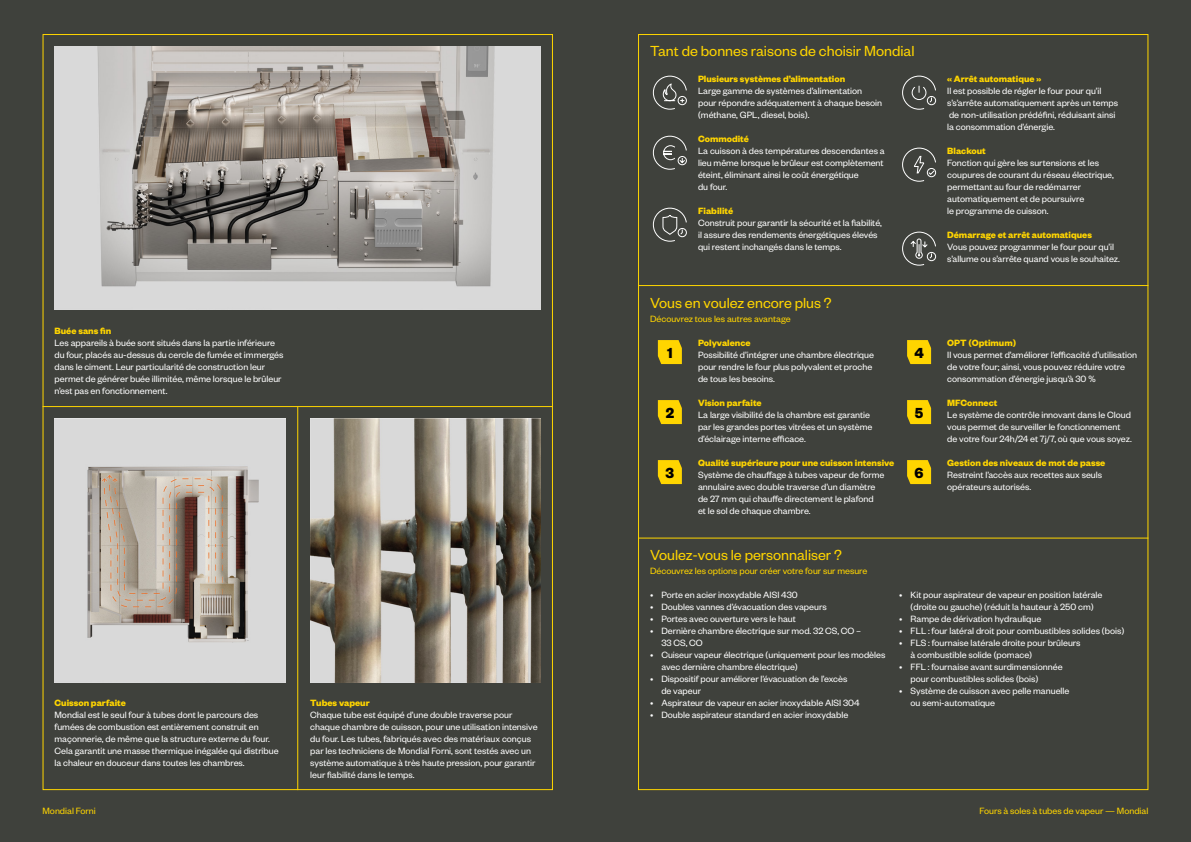
<style>
.page{position:relative;width:1191px;height:842px;background:#3f413c}
.page>*{position:absolute;margin:0;border:0;box-sizing:border-box;transform-origin:0 0}
.t1{font:16px "Founders Grotesk";color:#ffd500}
.t2{font:700 16px "Founders Grotesk";color:#000}
.t3{font:10px/12px "Founders Grotesk";color:#fff}
.t4{font:700 10px "Founders Grotesk";color:#ffd500}
.t5{font:10px "Founders Grotesk";color:#ffd500}
</style>
<div class="page">
<svg style="left:658px;top:340px;width:24px;height:24px"></svg>
<svg style="left:907px;top:340px;width:24px;height:24px"></svg>
<svg style="left:658px;top:400px;width:24px;height:24px"></svg>
<svg style="left:907px;top:400px;width:24px;height:24px"></svg>
<svg style="left:658px;top:460px;width:24px;height:24px"></svg>
<svg style="left:907px;top:460px;width:24px;height:24px"></svg>
<svg style="left:652px;top:207px;width:35px;height:35px"></svg>
<svg style="left:902px;top:147px;width:34px;height:35px"></svg>
<svg style="left:902px;top:75px;width:34px;height:35px"></svg>
<svg style="left:902px;top:231px;width:34px;height:35px"></svg>
<svg style="left:652px;top:75px;width:35px;height:35px"></svg>
<svg style="left:652px;top:135px;width:35px;height:35px"></svg>
<hr style="left:638px;top:285px;width:510px;height:1px;background:#ffd500">
<hr style="left:43px;top:406px;width:510px;height:1px;background:#ffd500">
<hr style="left:638px;top:538px;width:510px;height:1px;background:#ffd500">
<hr style="left:297px;top:407px;width:1px;height:383px;background:#ffd500">
<img style="left:55px;top:418px;width:230px;height:264px">
<img style="left:310px;top:418px;width:231px;height:264px">
<img style="left:55px;top:46px;width:486px;height:264px">
<h1 class="t1" style="left:650px;top:41px;width:266px">Tant de bonnes raisons de choisir Mondial</h1>
<p class="t4" style="left:698px;top:72px;width:149px">Plusieurs systèmes d’alimentation</p>
<p class="t4" style="left:947px;top:72px;width:95px">« Arrêt automatique »</p>
<p class="t3" style="left:698px;top:84px;width:185px">Large gamme de systèmes d’alimentation pour répondre adéquatement à chaque besoin (méthane, GPL, diesel, bois).</p>
<p class="t3" style="left:947px;top:84px;width:172px">Il est possible de régler le four pour qu’il s’s’arrête automatiquement après un temps de non-utilisation prédéfini, réduisant ainsi la consommation d’énergie.</p>
<p class="t4" style="left:698px;top:132px;width:52px">Commodité</p>
<p class="t3" style="left:698px;top:144px;width:188px">La cuisson à des températures descendantes a lieu même lorsque le brûleur est complètement éteint, éliminant ainsi le coût énergétique<br>du four.</p>
<p class="t3" style="left:698px;top:216px;width:185px">Construit pour garantir la sécurité et la fiabilité, il assure des rendements énergétiques élevés qui restent inchangés dans le temps.</p>
<p class="t4" style="left:698px;top:204px;width:37px">Fiabilité</p>
<p class="t4" style="left:947px;top:144px;width:40px">Blackout</p>
<p class="t3" style="left:947px;top:156px;width:168px">Fonction qui gère les surtensions et les coupures de courant du réseau électrique, permettant au four de redémarrer automatiquement et de poursuivre<br>le programme de cuisson.</p>
<p class="t4" style="left:947px;top:228px;width:146px">Démarrage et arrêt automatiques</p>
<p class="t3" style="left:947px;top:240px;width:174px">Vous pouvez programmer le four pour qu’il s’allume ou s’arrête quand vous le souhaitez.</p>
<p class="t4" style="left:55px;top:324px;width:58px">Buée sans fin</p>
<p class="t3" style="left:55px;top:336px;width:230px">Les appareils à buée sont situés dans la partie inférieure du four, placés au-dessus du cercle de fumée et immergés dans le ciment. Leur particularité de construction leur permet de générer buée illimitée, même lorsque le brûleur n’est pas en fonctionnement.</p>
<h1 class="t1" style="left:650px;top:293px;width:183px">Vous en voulez encore plus ?</h1>
<p class="t5" style="left:650px;top:313px;width:142px">Découvrez tous les autres avantage</p>
<h1 class="t2" style="left:667px;top:343px;width:7px">1</h1>
<h1 class="t2" style="left:914px;top:343px;width:11px">4</h1>
<p class="t4" style="left:698px;top:336px;width:54px">Polyvalence</p>
<p class="t4" style="left:947px;top:336px;width:70px">OPT (Optimum)</p>
<p class="t3" style="left:698px;top:348px;width:177px">Possibilité d’intégrer une chambre électrique pour rendre le four plus polyvalent et proche de tous les besoins.</p>
<p class="t3" style="left:947px;top:348px;width:191px">Il vous permet d’améliorer l’efficacité d’utilisation de votre four; ainsi, vous pouvez réduire votre consommation d’énergie jusqu’à 30 %</p>
<p class="t3" style="left:698px;top:408px;width:176px">La large visibilité de la chambre est garantie par les grandes portes vitrées et un système d’éclairage interne efficace.</p>
<p class="t3" style="left:947px;top:408px;width:186px">Le système de contrôle innovant dans le Cloud vous permet de surveiller le fonctionnement de votre four 24h/24 et 7j/7, où que vous soyez.</p>
<p class="t3" style="left:698px;top:468px;width:188px">Système de chauffage à tubes vapeur de forme annulaire avec double traverse d’un diamètre de 27 mm qui chauffe directement le plafond<br>et le sol de chaque chambre.</p>
<p class="t3" style="left:947px;top:468px;width:156px">Restreint l’accès aux recettes aux seuls opérateurs autorisés.</p>
<p class="t4" style="left:698px;top:396px;width:65px">Vision parfaite</p>
<p class="t4" style="left:947px;top:396px;width:52px">MFConnect</p>
<h1 class="t2" style="left:665px;top:403px;width:10px">2</h1>
<h1 class="t2" style="left:915px;top:403px;width:10px">5</h1>
<p class="t4" style="left:698px;top:456px;width:198px">Qualité supérieure pour une cuisson intensive</p>
<p class="t4" style="left:947px;top:456px;width:160px">Gestion des niveaux de mot de passe</p>
<h1 class="t2" style="left:665px;top:463px;width:10px">3</h1>
<h1 class="t2" style="left:914px;top:463px;width:10px">6</h1>
<h1 class="t1" style="left:650px;top:545px;width:193px">Voulez-vous le personnaliser ?</h1>
<p class="t5" style="left:650px;top:565px;width:219px">Découvrez les options pour créer votre four sur mesure</p>
<p class="t4" style="left:55px;top:696px;width:73px">Cuisson parfaite</p>
<p class="t3" style="left:55px;top:708px;width:226px">Mondial est le seul four à tubes dont le parcours des fumées de combustion est entièrement construit en maçonnerie, de même que la structure externe du four.<br>Cela garantit une masse thermique inégalée qui distribue la chaleur en douceur dans toutes les chambres.</p>
<p class="t4" style="left:310px;top:696px;width:61px">Tubes vapeur</p>
<p class="t3" style="left:310px;top:708px;width:229px">Chaque tube est équipé d’une double traverse pour chaque chambre de cuisson, pour une utilisation intensive du four. Les tubes, fabriqués avec des matériaux conçus par les techniciens de Mondial Forni, sont testés avec un système automatique à très haute pression, pour garantir leur fiabilité dans le temps.</p>
<p class="t3" style="left:650px;top:588px;width:149px">• Porte en acier inoxydable AISI 430</p>
<p class="t3" style="left:650px;top:600px;width:178px">• Doubles vannes d’évacuation des vapeurs</p>
<p class="t3" style="left:650px;top:612px;width:147px">• Portes avec ouverture vers le haut</p>
<p class="t3" style="left:661px;top:624px;width:201px;text-indent:-11px">• Dernière chambre électrique sur mod. 32 CS, CO –<br>33 CS, CO</p>
<p class="t3" style="left:661px;top:648px;width:225px;text-indent:-11px">• Cuiseur vapeur électrique (uniquement pour les modèles avec dernière chambre électrique)</p>
<p class="t3" style="left:661px;top:672px;width:187px;text-indent:-11px">• Dispositif pour améliorer l’évacuation de l’excès de vapeur</p>
<p class="t3" style="left:650px;top:696px;width:211px">• Aspirateur de vapeur en acier inoxydable AISI 304</p>
<p class="t3" style="left:650px;top:708px;width:200px">• Double aspirateur standard en acier inoxydable</p>
<p class="t3" style="left:899px;top:588px;width:205px;text-align:center">• Kit pour aspirateur de vapeur en position latérale (droite ou gauche) (réduit la hauteur à 250 cm)</p>
<p class="t3" style="left:899px;top:612px;width:144px">• Rampe de dérivation hydraulique</p>
<p class="t3" style="left:899px;top:624px;width:226px">• FLL : four latéral droit pour combustibles solides (bois)</p>
<p class="t3" style="left:910px;top:636px;width:171px;text-indent:-11px">• FLS : fournaise latérale droite pour brûleurs à combustible solide (pomace)</p>
<p class="t3" style="left:910px;top:660px;width:153px;text-indent:-11px">• FFL : fournaise avant surdimensionnée pour combustibles solides (bois)</p>
<p class="t3" style="left:910px;top:684px;width:160px;text-indent:-11px">• Système de cuisson avec pelle manuelle ou semi-automatique</p>
<p class="t5" style="left:43px;top:805px;width:55px">Mondial Forni</p>
<p class="t5" style="left:979px;top:805px;width:170px">Fours à soles à tubes de vapeur — Mondial</p>
</div>
